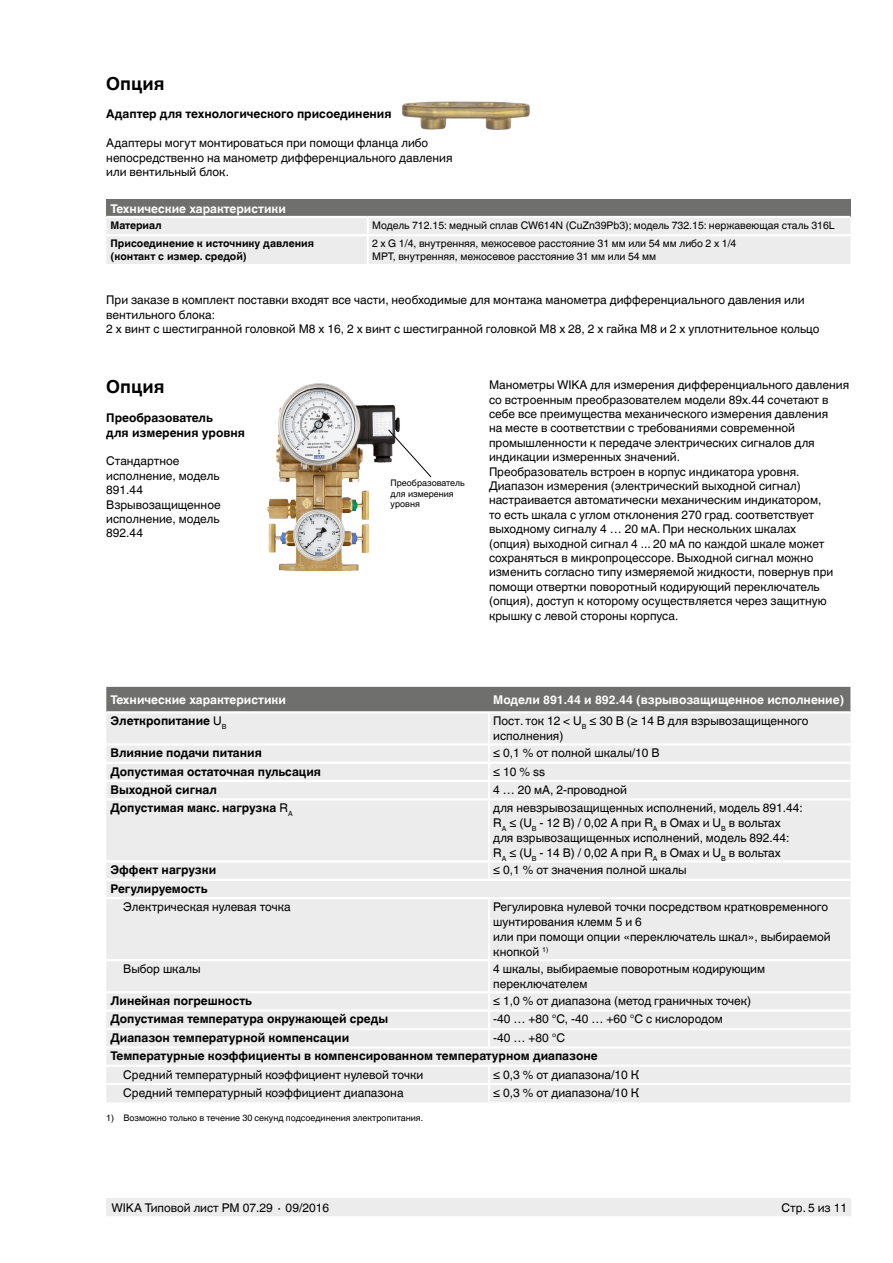
<style>
.page{position:relative;width:893px;height:1263px;background:#fff}
.page>*{position:absolute;margin:0;border:0;box-sizing:border-box;transform-origin:0 0}
.t1{font:700 18px "Helvetica World";color:#000}
.t2{font:12px/14.4px "Helvetica World";color:#000}
.t3{font:700 12px/14.4px "Helvetica World";color:#000}
.t4{font:700 12px "Helvetica World";color:#fff}
.t5{font:10.5px/12.6px "Helvetica World";color:#000}
.t6{font:700 10.5px/12.6px "Helvetica World";color:#000}
.t7{font:9px/10.5px "Helvetica World";color:#000}
.s1{font-weight:400}
</style>
<div class="page">
<div style="left:106px;top:1198px;width:744px;height:18px;background:#ececed"></div>
<img style="left:276px;top:383px;width:43px;height:117px">
<svg style="left:387px;top:429px;width:45px;height:49px"></svg>
<img style="left:402px;top:101px;width:128px;height:29px">
<div style="left:106px;top:200px;width:744px;height:17px;background:#6f6f6e"></div>
<hr style="left:106px;top:216px;width:262px;height:2px;background:#fff">
<hr style="left:368px;top:216px;width:482px;height:2px;background:#fff">
<div style="left:106px;top:218px;width:744px;height:46px;background:#ececed"></div>
<hr style="left:106px;top:234px;width:262px;height:2px;background:#fff">
<hr style="left:368px;top:234px;width:482px;height:2px;background:#fff">
<hr style="left:367px;top:236px;width:2px;height:28px;background:#fff">
<div style="left:106px;top:687px;width:744px;height:24px;background:#6f6f6e"></div>
<div style="left:106px;top:714px;width:744px;height:388px;background:#ececed"></div>
<hr style="left:489px;top:743px;width:361px;height:3px;background:#fff">
<hr style="left:489px;top:762px;width:361px;height:2px;background:#fff">
<hr style="left:489px;top:780px;width:361px;height:2px;background:#fff">
<hr style="left:489px;top:991px;width:361px;height:2px;background:#fff">
<hr style="left:489px;top:1028px;width:361px;height:2px;background:#fff">
<hr style="left:489px;top:1083px;width:361px;height:2px;background:#fff">
<hr style="left:489px;top:959px;width:361px;height:2px;background:#fff">
<hr style="left:489px;top:798px;width:361px;height:2px;background:#fff">
<hr style="left:488px;top:800px;width:2px;height:60px;background:#fff">
<hr style="left:489px;top:860px;width:361px;height:2px;background:#fff">
<hr style="left:106px;top:798px;width:383px;height:2px;background:#fff">
<hr style="left:489px;top:897px;width:361px;height:2px;background:#fff">
<hr style="left:489px;top:1009px;width:361px;height:3px;background:#fff">
<hr style="left:489px;top:1064px;width:361px;height:3px;background:#fff">
<hr style="left:106px;top:780px;width:383px;height:2px;background:#fff">
<svg style="left:488px;top:746px;width:2px;height:52px"></svg>
<hr style="left:106px;top:762px;width:383px;height:2px;background:#fff">
<hr style="left:488px;top:713px;width:2px;height:30px;background:#fff">
<hr style="left:106px;top:743px;width:383px;height:3px;background:#fff">
<hr style="left:106px;top:860px;width:383px;height:2px;background:#fff">
<svg style="left:488px;top:862px;width:2px;height:17px"></svg>
<hr style="left:106px;top:879px;width:383px;height:2px;background:#fff">
<hr style="left:489px;top:879px;width:361px;height:2px;background:#fff">
<hr style="left:106px;top:897px;width:383px;height:2px;background:#fff">
<hr style="left:488px;top:899px;width:2px;height:60px;background:#fff">
<hr style="left:106px;top:959px;width:383px;height:2px;background:#fff">
<hr style="left:488px;top:961px;width:2px;height:30px;background:#fff">
<hr style="left:106px;top:991px;width:383px;height:2px;background:#fff">
<hr style="left:106px;top:1009px;width:383px;height:3px;background:#fff">
<hr style="left:106px;top:1028px;width:383px;height:2px;background:#fff">
<svg style="left:488px;top:993px;width:2px;height:53px"></svg>
<hr style="left:106px;top:1046px;width:383px;height:2px;background:#fff">
<hr style="left:489px;top:1046px;width:361px;height:2px;background:#fff">
<hr style="left:106px;top:1064px;width:383px;height:3px;background:#fff">
<hr style="left:106px;top:1083px;width:383px;height:2px;background:#fff">
<svg style="left:488px;top:1067px;width:2px;height:35px"></svg>
<h1 class="t1" style="left:106px;top:73px;width:60px">Опция</h1>
<p class="t3" style="left:106px;top:107px;width:287px">Адаптер для технологического присоединения</p>
<p class="t2" style="left:106px;top:136px;width:348px">Адаптеры могут монтироваться при помощи фланца либо непосредственно на манометр дифференциального давления или вентильный блок.</p>
<p class="t4" style="left:111px;top:202px;width:177px">Технические характеристики</p>
<p class="t6" style="left:111px;top:219px;width:53px">Материал</p>
<p class="t5" style="left:372px;top:219px;width:464px">Модель 712.15: медный сплав CW614N (CuZn39Pb3); модель 732.15: нержавеющая сталь 316L</p>
<p class="t6" style="left:111px;top:237px;width:205px">Присоединение к источнику давления (контакт с измер. средой)</p>
<p class="t5" style="left:372px;top:237px;width:366px">2 x G 1/4, внутренняя, межосевое расстояние 31 мм или 54 мм либо 2 x 1/4<br>MPT, внутренняя, межосевое расстояние 31 мм или 54 мм</p>
<p class="t2" style="left:106px;top:293px;width:715px">При заказе в комплект поставки входят все части, необходимые для монтажа манометра дифференциального давления или вентильного блока:<br>2 x винт с шестигранной головкой M8 x 16, 2 x винт с шестигранной головкой M8 x 28, 2 x гайка M8 и 2 x уплотнительное кольцо</p>
<h1 class="t1" style="left:106px;top:377px;width:60px">Опция</h1>
<p class="t3" style="left:106px;top:411px;width:140px">Преобразователь<br>для измерения уровня</p>
<p class="t2" style="left:106px;top:454px;width:116px">Стандартное исполнение, модель<br>891.44<br>Взрывозащищенное исполнение, модель<br>892.44</p>
<p class="t7" style="left:391px;top:478px;width:75px">Преобразователь для измерения уровня</p>
<p class="t2" style="left:489px;top:378px;width:362px">Манометры WIKA для измерения дифференциального давления со встроенным преобразователем модели 89x.44 сочетают в себе все преимущества механического измерения давления<br>на месте в соответствии с требованиями современной промышленности к передаче электрических сигналов для индикации измеренных значений.<br>Преобразователь встроен в корпус индикатора уровня.<br>Диапазон измерения (электрический выходной сигнал) настраивается автоматически механическим индикатором,<br>то есть шкала с углом отклонения 270 град. соответствует выходному сигналу 4 … 20 мА. При нескольких шкалах<br>(опция) выходной сигнал 4 ... 20 мА по каждой шкале может сохраняться в микропроцессоре. Выходной сигнал можно изменить согласно типу измеряемой жидкости, повернув при помощи отвертки поворотный кодирующий переключатель (опция), доступ к которому осуществляется через защитную крышку с левой стороны корпуса.</p>
<p class="t4" style="left:111px;top:693px;width:177px">Технические характеристики</p>
<p class="t4" style="left:493px;top:693px;width:352px">Модели 891.44 и 892.44 (взрывозащищенное исполнение)</p>
<p class="t3" style="left:111px;top:714px;width:118px">Элеткропитание <span class="s1">U</span><sub>B</sub></p>
<p class="t2" style="left:493px;top:714px;width:317px;line-height:15px">Пост. ток 12 &lt; U<sub>B</sub> ≤ 30 В (≥ 14 В для взрывозащищенного исполнения)</p>
<p class="t3" style="left:111px;top:746px;width:153px">Влияние подачи питания</p>
<p class="t2" style="left:493px;top:746px;width:168px">≤ 0,1 % от полной шкалы/10 В</p>
<p class="t3" style="left:111px;top:764px;width:212px">Допустимая остаточная пульсация</p>
<p class="t2" style="left:493px;top:764px;width:53px">≤ 10 % ss</p>
<p class="t3" style="left:111px;top:782px;width:108px">Выходной сигнал</p>
<p class="t2" style="left:493px;top:782px;width:135px">4 … 20 мA, 2-проводной</p>
<p class="t3" style="left:111px;top:801px;width:184px">Допустимая макс. нагрузка <span class="s1">R</span><sub>A</sub></p>
<p class="t2" style="left:493px;top:800px;width:311px;line-height:15px">для невзрывозащищенных исполнений, модель 891.44:<br>R<sub>A</sub> ≤ (U<sub>B</sub> - 12 В) / 0,02 A при R<sub>A</sub> в Омах и U<sub>B</sub> в вольтах для взрывозащищенных исполнений, модель 892.44:<br>R<sub>A</sub> ≤ (U<sub>B</sub> - 14 В) / 0,02 A при R<sub>A</sub> в Омах и U<sub>B</sub> в вольтах</p>
<p class="t3" style="left:111px;top:863px;width:107px">Эффект нагрузки</p>
<p class="t2" style="left:493px;top:863px;width:195px">≤ 0,1 % от значения полной шкалы</p>
<p class="t3" style="left:111px;top:881px;width:99px">Регулируемость</p>
<p class="t2" style="left:123px;top:899px;width:169px">Электрическая нулевая точка</p>
<p class="t2" style="left:493px;top:899px;width:339px;line-height:15px">Регулировка нулевой точки посредством кратковременного шунтирования клемм 5 и 6<br>или при помощи опции «переключатель шкал», выбираемой кнопкой <sup>1)</sup></p>
<p class="t2" style="left:123px;top:962px;width:79px">Выбор шкалы</p>
<p class="t2" style="left:493px;top:961px;width:273px;line-height:15px">4 шкалы, выбираемые поворотным кодирующим переключателем</p>
<p class="t3" style="left:111px;top:994px;width:143px">Линейная погрешность</p>
<p class="t2" style="left:493px;top:994px;width:259px">≤ 1,0 % от диапазона (метод граничных точек)</p>
<p class="t3" style="left:111px;top:1012px;width:279px">Допустимая температура окружающей среды</p>
<p class="t2" style="left:493px;top:1012px;width:231px">-40 … +80 °C, -40 … +60 °C с кислородом</p>
<p class="t3" style="left:111px;top:1031px;width:240px">Диапазон температурной компенсации</p>
<p class="t2" style="left:493px;top:1031px;width:73px">-40 … +80 °C</p>
<p class="t3" style="left:111px;top:1049px;width:489px">Температурные коэффициенты в компенсированном температурном диапазоне</p>
<p class="t2" style="left:123px;top:1067px;width:301px">Средний температурный коэффициент нулевой точки</p>
<p class="t2" style="left:493px;top:1067px;width:147px">≤ 0,3 % от диапазона/10 К</p>
<p class="t2" style="left:123px;top:1085px;width:282px">Средний температурный коэффициент диапазона</p>
<p class="t2" style="left:493px;top:1085px;width:147px">≤ 0,3 % от диапазона/10 К</p>
<p class="t7" style="left:106px;top:1112px;width:318px">1) Возможно только в течение 30 секунд подсоединения электропитания.</p>
<p class="t2" style="left:111px;top:1201px;width:219px">WIKA Типовой лист PM 07.29 ∙ 09/2016</p>
<p class="t2" style="left:781px;top:1201px;width:67px">Стр. 5 из 11</p>
</div>
